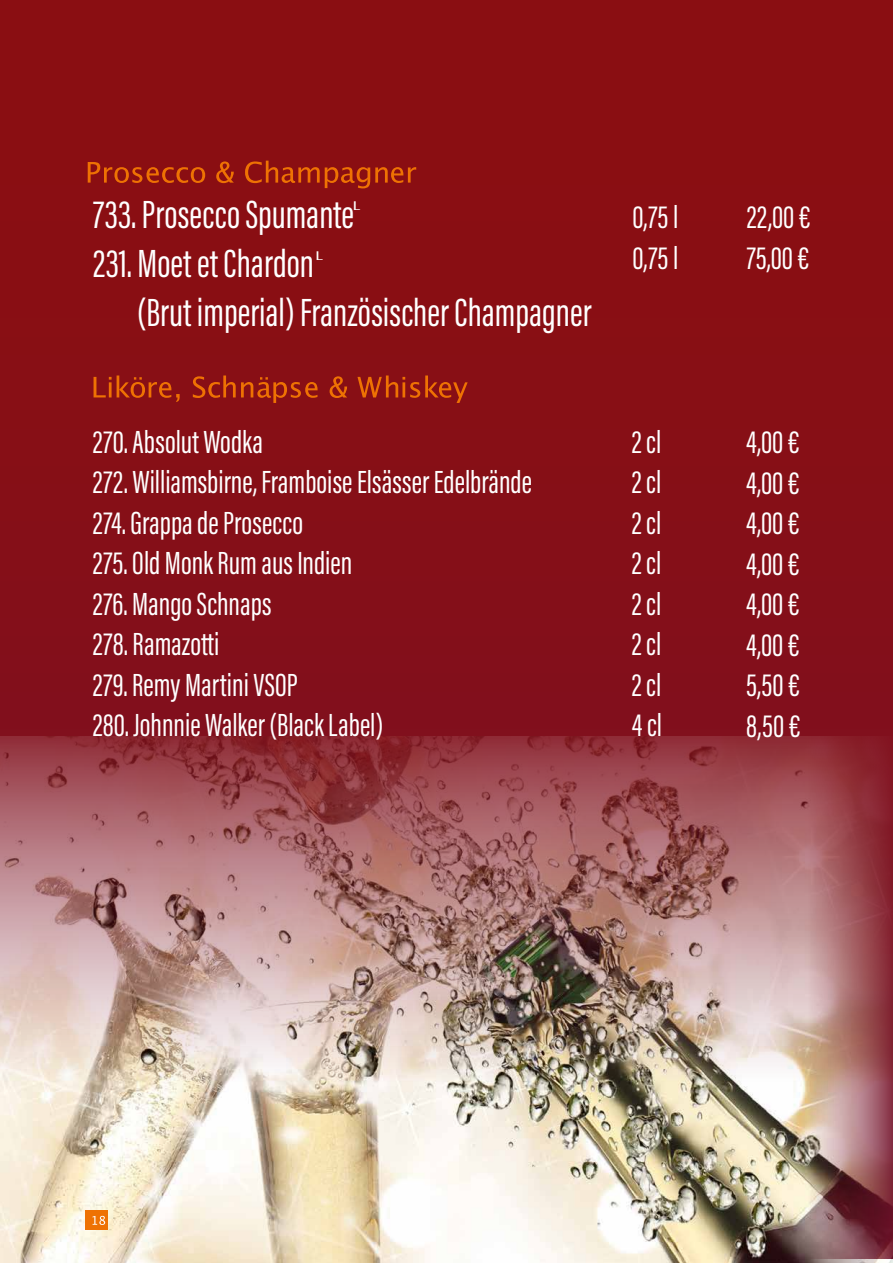
<style>
.page{position:relative;width:893px;height:1263px;background:#fff}
.page>*{position:absolute;margin:0;border:0;box-sizing:border-box;transform-origin:0 0}
.t1{font:40.5px "Acumin Pro Extra Cond";color:#fff}
.t2{font:33px/40.5px "Acumin Pro Extra Cond";color:#fff}
.t3{font:13.05px "Acumin Pro Extra Cond";color:#fdfdfb;scale:2.01 1}
</style>
<div class="page">
<div style="left:0;top:0;width:893px;height:1258px;background:#880f15"></div>
<img style="left:0;top:737px;width:893px;height:526px">
<svg style="left:88px;top:162px;width:117px;height:21px"></svg>
<svg style="left:216px;top:161px;width:18px;height:22px"></svg>
<svg style="left:245px;top:161px;width:171px;height:27px"></svg>
<svg style="left:94px;top:375px;width:86px;height:27px"></svg>
<svg style="left:193px;top:375px;width:125px;height:28px"></svg>
<svg style="left:330px;top:376px;width:17px;height:22px"></svg>
<svg style="left:357px;top:375px;width:111px;height:28px"></svg>
<div style="left:85px;top:1211px;width:23px;height:19px;background:#ee7203"></div>
<svg style="left:93px;top:1216px;width:12px;height:9px"></svg>
<p class="t1" style="left:93px;top:190px;width:262px">733. Prosecco Spumante</p>
<p class="t1" style="left:93px;top:239px;width:222px">231. Moet et Chardon</p>
<p class="t1" style="left:137px;top:288px;width:456px">(Brut imperial) Französischer Champagner</p>
<p class="t3" style="left:353px;top:198px;width:5px">L</p>
<p class="t3" style="left:315px;top:247px;width:5px">L</p>
<p class="t2" style="left:632px;top:197px;width:47px">0,75 l<br>0,75 l</p>
<p class="t2" style="left:747px;top:197px;width:65px">22,00 €<br>75,00 €</p>
<p class="t2" style="left:93px;top:421px;width:441px">270. Absolut Wodka<br>272. Williamsbirne, Framboise Elsässer Edelbrände<br>274. Grappa de Prosecco<br>275. Old Monk Rum aus Indien<br>276. Mango Schnaps<br>278. Ramazotti<br>279. Remy Martini VSOP<br>280. Johnnie Walker (Black Label)</p>
<p class="t2" style="left:632px;top:422px;width:32px;text-align:justify">2 cl 2 cl 2 cl 2 cl 2 cl 2 cl 2 cl 4 cl</p>
<p class="t2" style="left:746px;top:422px;width:56px;text-align:justify">4,00 € 4,00 € 4,00 € 4,00 € 4,00 € 4,00 € 5,50 € 8,50 €</p>
</div>
